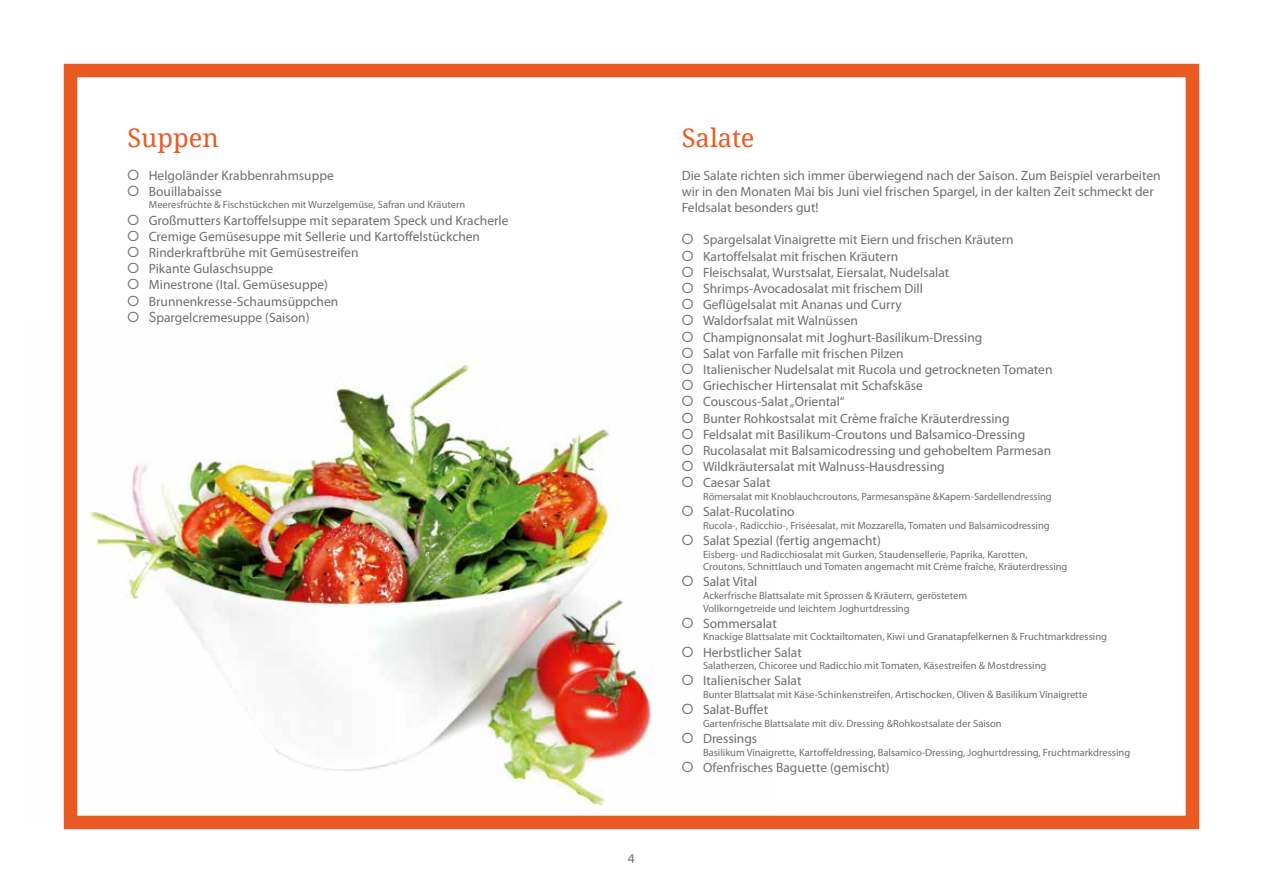
<style>
.page{position:relative;width:1263px;height:893px;background:#fff}
.page>*{position:absolute;margin:0;border:0;box-sizing:border-box;transform-origin:0 0}
.t1{font:25.5px "Droid Serif";color:#eb5a22}
.t2{font:13.5px/16.2px "Myriad Pro";color:#6e6e6e}
.t3{font:10.5px/12.6px "Myriad Pro";color:#6e6e6e}
.s1{font-family:"Futura Std"}
</style>
<div class="page">
<img style="left:63px;top:323px;width:590px;height:496px">
<div style="left:64px;top:64px;width:1135px;height:765px;border:14px solid #eb5a22"></div>
<h1 class="t1" style="left:128px;top:122px;width:93px">Suppen</h1>
<p class="t2" style="left:128px;top:167px;width:208px"><span class="s1">O</span> Helgoländer Krabbenrahmsuppe<br><span class="s1">O</span> Bouillabaisse</p>
<p class="t3" style="left:149px;top:198px;width:318px">Meeresfrüchte &amp; Fischstückchen mit Wurzelgemüse, Safran und Kräutern</p>
<p class="t2" style="left:128px;top:212px;width:382px"><span class="s1">O</span> Großmutters Kartoffelsuppe mit separatem Speck und Kracherle <span class="s1">O</span> Cremige Gemüsesuppe mit Sellerie und Kartoffelstückchen<br><span class="s1">O</span> Rinderkraftbrühe mit Gemüsestreifen<br><span class="s1">O</span> Pikante Gulaschsuppe<br><span class="s1">O</span> Minestrone (Ital. Gemüsesuppe)<br><span class="s1">O</span> Brunnenkresse-Schaumsüppchen<br><span class="s1">O S</span>pargelcremesuppe (Saison)</p>
<p class="t2" style="left:628px;top:850px;width:8px">4</p>
<h1 class="t1" style="left:682px;top:122px;width:74px">Salate</h1>
<p class="t2" style="left:682px;top:167px;width:480px">Die Salate richten sich immer überwiegend nach der Saison. Zum Beispiel verarbeiten wir in den Monaten Mai bis Juni viel frischen Spargel, in der kalten Zeit schmeckt der<br>Feldsalat besonders gut!</p>
<p class="t2" style="left:682px;top:232px;width:372px"><span class="s1">O</span> Spargelsalat Vinaigrette mit Eiern und frischen Kräutern<br><span class="s1">O</span> Kartoffelsalat mit frischen Kräutern<br><span class="s1">O</span> Fleischsalat, Wurstsalat, Eiersalat, Nudelsalat<br><span class="s1">O</span> Shrimps-Avocadosalat mit frischem Dill<br><span class="s1">O</span> Geflügelsalat mit Ananas und Curry<br><span class="s1">O</span> Waldorfsalat mit Walnüssen<br><span class="s1">O</span> Champignonsalat mit Joghurt-Basilikum-Dressing<br><span class="s1">O</span> Salat von Farfalle mit frischen Pilzen<br><span class="s1">O</span> Italienischer Nudelsalat mit Rucola und getrockneten Tomaten <span class="s1">O</span> Griechischer Hirtensalat mit Schafskäse<br><span class="s1">O</span> Couscous-Salat „Oriental“<br><span class="s1">O</span> Bunter Rohkostsalat mit Crème fraîche Kräuterdressing<br><span class="s1">O</span> Feldsalat mit Basilikum-Croutons und Balsamico-Dressing<br><span class="s1">O</span> Rucolasalat mit Balsamicodressing und gehobeltem Parmesan <span class="s1">O</span> Wildkräutersalat mit Walnuss-Hausdressing<br><span class="s1">O</span> Caesar Salat</p>
<p class="t3" style="left:703px;top:490px;width:350px">Römersalat mit Knoblauchcroutons, Parmesanspäne &amp;Kapern-Sardellendressing</p>
<p class="t2" style="left:682px;top:503px;width:114px"><span class="s1">O</span> Salat-Rucolatino</p>
<p class="t3" style="left:703px;top:519px;width:348px">Rucola-, Radicchio-, Friséesalat, mit Mozzarella, Tomaten und Balsamicodressing</p>
<p class="t2" style="left:682px;top:532px;width:201px"><span class="s1">O</span> Salat Spezial (fertig angemacht)</p>
<p class="t3" style="left:703px;top:548px;width:366px">Eisberg- und Radicchiosalat mit Gurken, Staudensellerie, Paprika, Karotten,<br>Croutons, Schnittlauch und Tomaten angemacht mit Crème fraîche, Kräuterdressing</p>
<p class="t2" style="left:682px;top:574px;width:77px"><span class="s1">O</span> Salat Vital</p>
<p class="t3" style="left:703px;top:589px;width:266px">Ackerfrische Blattsalate mit Sprossen &amp; Kräutern, geröstetem<br>Vollkorngetreide und leichtem Joghurtdressing</p>
<p class="t2" style="left:682px;top:615px;width:97px"><span class="s1">O</span> Sommersalat</p>
<p class="t3" style="left:703px;top:630px;width:405px">Knackige Blattsalate mit Cocktailtomaten, Kiwi und Granatapfelkernen &amp; Fruchtmarkdressing</p>
<p class="t2" style="left:682px;top:644px;width:122px"><span class="s1">O</span> Herbstlicher Salat</p>
<p class="t3" style="left:703px;top:659px;width:345px">Salatherzen, Chicoree und Radicchio mit Tomaten, Käsestreifen &amp; Mostdressing</p>
<p class="t2" style="left:682px;top:673px;width:121px"><span class="s1">O</span> Italienischer Salat</p>
<p class="t3" style="left:703px;top:688px;width:386px">Bunter Blattsalat mit Käse-Schinkenstreifen, Artischocken, Oliven &amp; Basilikum Vinaigrette</p>
<p class="t2" style="left:682px;top:701px;width:88px"><span class="s1">O</span> Salat-Buffet</p>
<p class="t3" style="left:703px;top:717px;width:300px">Gartenfrische Blattsalate mit div. Dressing &amp;Rohkostsalate der Saison</p>
<p class="t2" style="left:682px;top:730px;width:77px"><span class="s1">O</span> Dressings</p>
<p class="t3" style="left:703px;top:746px;width:429px">Basilikum Vinaigrette, Kartoffeldressing, Balsamico-Dressing, Joghurtdressing, Fruchtmarkdressing</p>
<p class="t2" style="left:682px;top:759px;width:209px"><span class="s1">O</span> Ofenfrisches Baguette (gemischt)</p>
</div>
